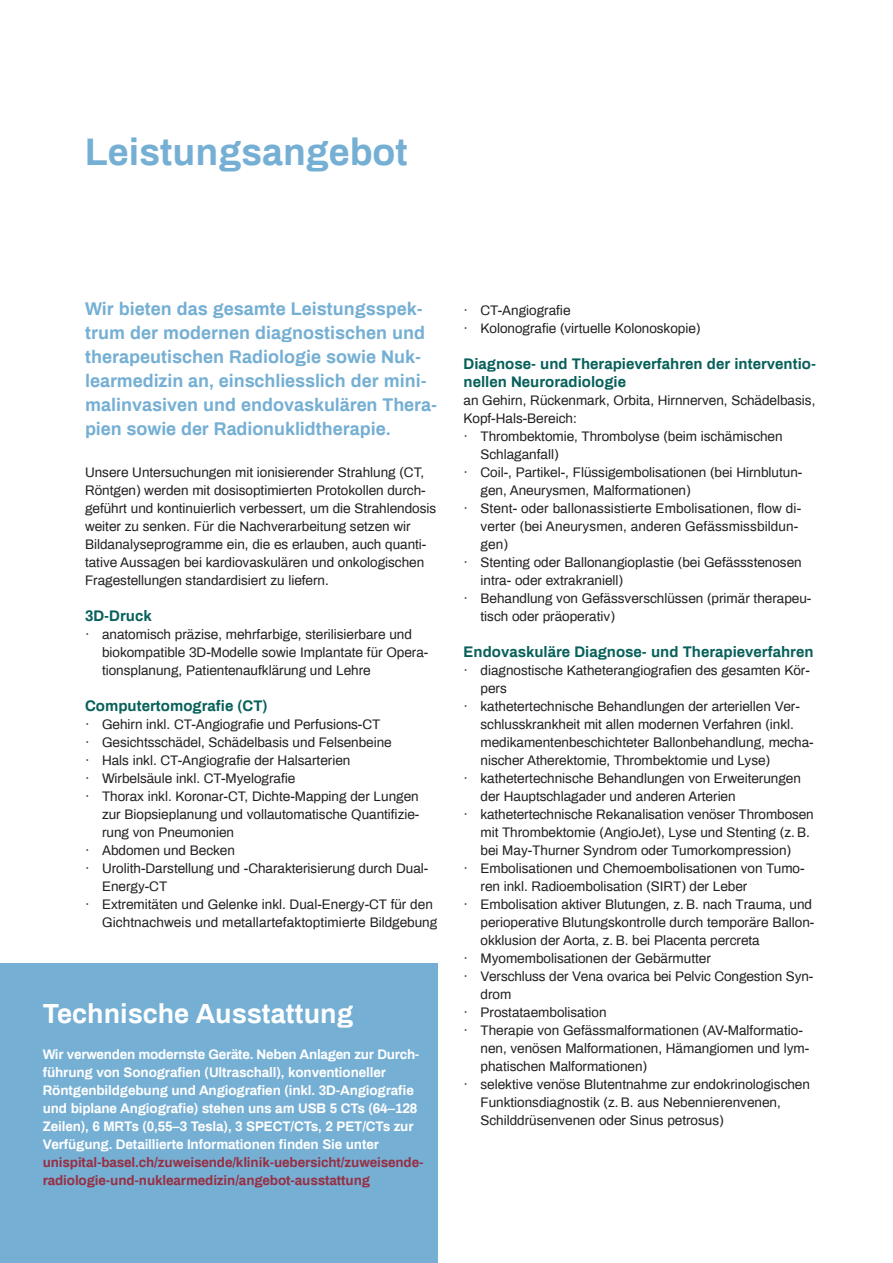
<style>
.page{position:relative;width:893px;height:1263px;background:#fff}
.page>*{position:absolute;margin:0;border:0;box-sizing:border-box;transform-origin:0 0}
.Titel{font:700 37.5px "Archivo";color:#75afd4}
.Titel-2{font:700 27px "Archivo";color:#fff}
.Lead{font:700 18px/24px "Archivo";color:#75afd4}
.Untertitel_Subtitel_über_2_Zeilen{font:700 15px/18px "Archivo";color:#07605a}
.Untertitel_Subtitel{font:700 15px "Archivo";color:#07605a}
.Grundtext{font:13.5px/18px "Archivo";color:#231f20}
.Grundtext-2{font:700 13.5px/18px "Archivo";letter-spacing:-.01em;color:#fff}
.Grundtext-3{font:700 13.5px/18px "Archivo";letter-spacing:-.01em;color:#972f44}
</style>
<div class="page">
<div style="left:0;top:964px;width:438px;height:299px;background:#75afd4"></div>
<p class="Titel" style="left:85px;top:125px;width:324px">Leistungsangebot</p>
<p class="Lead" style="left:85px;top:296px;width:353px">Wir bieten das gesamte Leistungsspek&shy;trum der modernen diagnostischen und therapeutischen Radiologie sowie Nuk&shy;learmedizin an, einschliesslich der mini&shy;malinvasiven und endovaskulären Thera&shy;pien sowie der Radionuklidtherapie.</p>
<p class="Grundtext" style="left:85px;top:463px;width:353px">Unsere Untersuchungen mit ionisierender Strahlung (CT, Röntgen) werden mit dosisoptimierten Protokollen durch&shy;geführt und kontinuierlich verbessert, um die Strahlendosis weiter zu senken. Für die Nachverarbeitung setzen wir Bildanalyseprogramme ein, die es erlauben, auch quanti&shy;tative Aussagen bei kardiovaskulären und onkologischen Fragestellungen standardisiert zu liefern.</p>
<p class="Untertitel_Subtitel" style="left:85px;top:605px;width:68px">3D-Druck</p>
<p class="Grundtext" style="left:102px;top:625px;width:327px;text-indent:-17px">· anatomisch präzise, mehrfarbige, sterilisierbare und biokompatible 3D-Modelle sowie Implantate für Opera&shy;tionsplanung, Patientenaufklärung und Lehre</p>
<p class="Untertitel_Subtitel" style="left:85px;top:695px;width:184px">Computertomografie (CT)</p>
<p class="Grundtext" style="left:85px;top:715px;width:297px">· Gehirn inkl. CT-Angiografie und Perfusions-CT</p>
<p class="Grundtext" style="left:85px;top:733px;width:308px">· Gesichtsschädel, Schädelbasis und Felsenbeine</p>
<p class="Grundtext" style="left:85px;top:751px;width:267px">· Hals inkl. CT-Angiografie der Halsarterien</p>
<p class="Grundtext" style="left:85px;top:769px;width:212px">· Wirbelsäule inkl. CT-Myelografie</p>
<p class="Grundtext" style="left:102px;top:787px;width:319px;text-align:justify;text-indent:-17px">· Thorax inkl. Koronar-CT, Dichte-Mapping der Lungen zur Biopsieplanung und vollautomatische Quantifizie&shy;rung von Pneumonien</p>
<p class="Grundtext" style="left:85px;top:841px;width:151px">· Abdomen und Becken</p>
<p class="Grundtext" style="left:102px;top:859px;width:328px;text-indent:-17px">· Urolith-Darstellung und -Charakterisierung durch Dual-<br>Energy-CT</p>
<p class="Grundtext" style="left:102px;top:895px;width:337px;text-indent:-17px">· Extremitäten und Gelenke inkl. Dual-Energy-CT für den<br>Gichtnachweis und metallartefaktoptimierte Bildgebung</p>
<p class="Titel-2" style="left:43px;top:994px;width:312px">Technische Ausstattung</p>
<p class="Grundtext-2" style="left:43px;top:1045px;width:378px">Wir verwenden modernste Geräte. Neben Anlagen zur Durch&shy;führung von Sonografien (Ultraschall), konventioneller Röntgenbildgebung und Angiografien (inkl. 3D-Angiografie und biplane Angiografie) stehen uns am USB 5 CTs (64–128<br>Zeilen), 6 MRTs (0,55–3 Tesla), 3 SPECT/CTs, 2 PET/CTs zur Verfügung. Detaillierte Informationen finden Sie unter</p>
<p class="Grundtext-3" style="left:43px;top:1153px;width:382px">unispital-basel.ch/zuweisende/klinik-uebersicht/zuweisende&shy;radiologie-und-nuklearmedizin/angebot-ausstattung</p>
<p class="Grundtext" style="left:463px;top:301px;width:109px">· CT-Angiografie</p>
<p class="Grundtext" style="left:463px;top:319px;width:238px">· Kolonografie (virtuelle Kolonoskopie)</p>
<p class="Untertitel_Subtitel_über_2_Zeilen" style="left:463px;top:354px;width:354px">Diagnose- und Therapieverfahren der interventio&shy;nellen Neuroradiologie</p>
<p class="Grundtext" style="left:463px;top:391px;width:353px">an Gehirn, Rückenmark, Orbita, Hirnnerven, Schädelbasis,<br>Kopf-Hals-Bereich:</p>
<p class="Grundtext" style="left:480px;top:427px;width:304px;text-indent:-17px">· Thrombektomie, Thrombolyse (beim ischämischen<br>Schlaganfall)</p>
<p class="Grundtext" style="left:480px;top:463px;width:323px;text-indent:-17px">· Coil-, Partikel-, Flüssigembolisationen (bei Hirnblutun&shy;gen, Aneurysmen, Malformationen)</p>
<p class="Grundtext" style="left:480px;top:499px;width:322px;text-indent:-17px">· Stent- oder ballonassistierte Embolisationen, flow di&shy;verter (bei Aneurysmen, anderen Gefässmissbildun&shy;gen)</p>
<p class="Grundtext" style="left:480px;top:553px;width:323px;text-indent:-17px">· Stenting oder Ballonangioplastie (bei Gefässstenosen intra- oder extrakraniell)</p>
<p class="Grundtext" style="left:480px;top:589px;width:332px;text-indent:-17px">· Behandlung von Gefässverschlüssen (primär therapeu&shy;tisch oder präoperativ)</p>
<p class="Untertitel_Subtitel_über_2_Zeilen" style="left:463px;top:642px;width:352px">Endovaskuläre Diagnose- und Therapieverfahren</p>
<p class="Grundtext" style="left:480px;top:661px;width:331px;text-indent:-17px">· diagnostische Katheterangiografien des gesamten Kör&shy;pers</p>
<p class="Grundtext" style="left:480px;top:697px;width:335px;text-indent:-17px">· kathetertechnische Behandlungen der arteriellen Ver&shy;schlusskrankheit mit allen modernen Verfahren (inkl. medikamentenbeschichteter Ballonbehandlung, mecha&shy;nischer Atherektomie, Thrombektomie und Lyse)</p>
<p class="Grundtext" style="left:480px;top:769px;width:322px;text-indent:-17px">· kathetertechnische Behandlungen von Erweiterungen der Hauptschlagader und anderen Arterien</p>
<p class="Grundtext" style="left:480px;top:805px;width:335px;text-indent:-17px">· kathetertechnische Rekanalisation venöser Thrombosen mit Thrombektomie (AngioJet), Lyse und Stenting (z. B. bei May-Thurner Syndrom oder Tumorkompression)</p>
<p class="Grundtext" style="left:480px;top:859px;width:326px;text-indent:-17px">· Embolisationen und Chemoembolisationen von Tumo&shy;ren inkl. Radioembolisation (SIRT) der Leber</p>
<p class="Grundtext" style="left:480px;top:895px;width:335px;text-align:justify;text-indent:-17px">· Embolisation aktiver Blutungen, z. B. nach Trauma, und perioperative Blutungskontrolle durch temporäre Ballon&shy;okklusion der Aorta, z. B. bei Placenta percreta</p>
<p class="Grundtext" style="left:463px;top:949px;width:249px">· Myomembolisationen der Gebärmutter</p>
<p class="Grundtext" style="left:480px;top:967px;width:333px;text-indent:-17px">· Verschluss der Vena ovarica bei Pelvic Congestion Syn&shy;drom</p>
<p class="Grundtext" style="left:463px;top:1003px;width:145px">· Prostataembolisation</p>
<p class="Grundtext" style="left:480px;top:1021px;width:330px;text-indent:-17px">· Therapie von Gefässmalformationen (AV-Malformatio&shy;nen, venösen Malformationen, Hämangiomen und lym&shy;phatischen Malformationen)</p>
<p class="Grundtext" style="left:480px;top:1075px;width:331px;text-indent:-17px">· selektive venöse Blutentnahme zur endokrinologischen<br>Funktionsdiagnostik (z. B. aus Nebennierenvenen,<br>Schilddrüsenvenen oder Sinus petrosus)</p>
</div>
